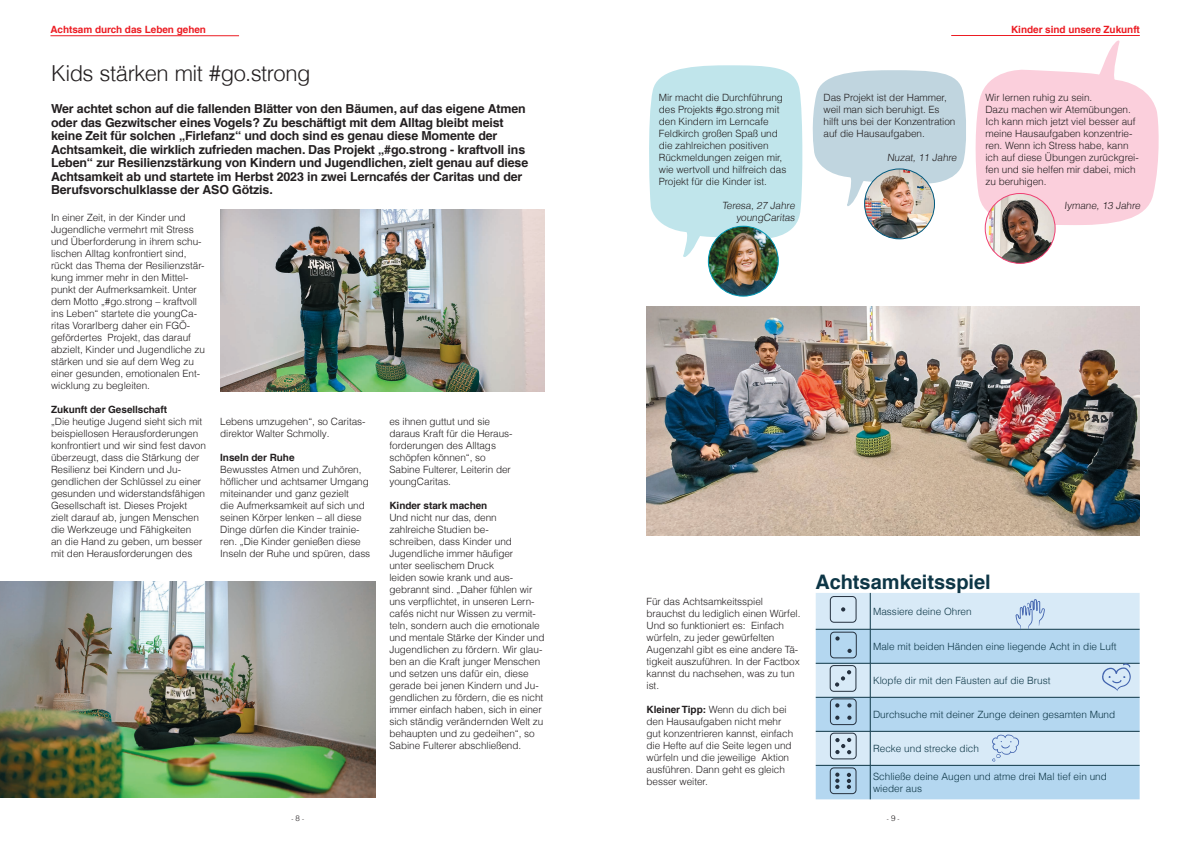
<style>
.page{position:relative;width:1191px;height:842px;background:#fff}
.page>*{position:absolute;margin:0;border:0;box-sizing:border-box;transform-origin:0 0}
.Überschrift{font:300 22px "Helveticafor Caritas";letter-spacing:-.02em;color:#231f20}
.t1{font:700 20px "Helveticafor Caritas";color:#0d3646}
.Zwischenüberschrift{font:700 12.4px/13.5px "Helveticafor Caritas";letter-spacing:-.01em;color:#231f20}
.Name_kursiv{font:300 10px/12px "Helveticafor Caritas";letter-spacing:-.005em;color:#231f20}
.Fließtext_light{font:300 10px/12px "Helveticafor Caritas";letter-spacing:-.005em;color:#231f20}
.t2{font:300 10px/12px "Helveticafor Caritas";color:#0d3646}
.Name_kursiv-2{font:700 10px "Helveticafor Caritas";letter-spacing:-.005em;color:#231f20}
.Fließtext_bold{font:700 10px "Helveticafor Caritas";letter-spacing:-.005em;color:#ec1c23}
.t3{font:300 6px "Helveticafor Caritas";color:#231f20}
.s1{font-weight:700}
.s2{font-size:8px}
</style>
<div class="page">
<hr style="left:50px;top:35px;width:189px;height:1px;background:#ec1c23">
<hr style="left:951px;top:35px;width:188px;height:1px;background:#ec1c23">
<img style="left:0;top:581px;width:375px;height:216px">
<svg style="left:649px;top:65px;width:154px;height:192px;background:#c7e8ed"></svg>
<svg style="left:812px;top:70px;width:154px;height:136px"></svg>
<svg style="left:975px;top:40px;width:184px;height:187px"></svg>
<img style="left:708px;top:226px;width:70px;height:70px;border-radius:35px">
<div style="left:708px;top:226px;width:70px;height:71px;border:1px solid #0098b3;border-radius:50%"></div>
<img style="left:864px;top:169px;width:70px;height:70px;border-radius:35px">
<div style="left:864px;top:168px;width:71px;height:71px;border:1px solid #00597e;border-radius:50%"></div>
<img style="left:985px;top:193px;width:70px;height:70px;border-radius:35px">
<div style="left:984px;top:193px;width:71px;height:71px;border:1px solid #ef4073;border-radius:50%"></div>
<img style="left:220px;top:209px;width:324px;height:182px">
<img style="left:646px;top:307px;width:493px;height:228px">
<div style="left:815px;top:593px;width:324px;height:36px;background:#d8eaf7"></div>
<svg style="left:815px;top:630px;width:324px;height:169px;background:#c0dcf0"></svg>
<hr style="left:870px;top:629px;width:1px;height:34px;background:#0d3646">
<hr style="left:815px;top:663px;width:55px;height:1px;background:#0d3646">
<hr style="left:870px;top:663px;width:269px;height:1px;background:#0d3646">
<hr style="left:870px;top:663px;width:1px;height:34px;background:#0d3646">
<hr style="left:815px;top:697px;width:55px;height:1px;background:#0d3646">
<hr style="left:870px;top:697px;width:269px;height:1px;background:#0d3646">
<hr style="left:870px;top:697px;width:1px;height:34px;background:#0d3646">
<hr style="left:815px;top:731px;width:55px;height:1px;background:#0d3646">
<hr style="left:870px;top:731px;width:269px;height:1px;background:#0d3646">
<hr style="left:870px;top:731px;width:1px;height:34px;background:#0d3646">
<hr style="left:815px;top:765px;width:55px;height:1px;background:#0d3646">
<hr style="left:870px;top:765px;width:269px;height:1px;background:#0d3646">
<hr style="left:870px;top:765px;width:1px;height:34px;background:#0d3646">
<hr style="left:870px;top:593px;width:1px;height:36px;background:#0d3646">
<hr style="left:815px;top:629px;width:55px;height:1px;background:#0d3646">
<hr style="left:870px;top:629px;width:269px;height:1px;background:#0d3646">
<svg style="left:1015px;top:599px;width:29px;height:31px"></svg>
<svg style="left:1101px;top:663px;width:29px;height:28px"></svg>
<svg style="left:992px;top:734px;width:27px;height:27px"></svg>
<div style="left:830px;top:596px;width:26px;height:27px;border:1px solid #25313f;border-radius:4px"></div>
<svg style="left:841px;top:607px;width:4px;height:4px"></svg>
<div style="left:830px;top:632px;width:26px;height:26px;border:1px solid #25313f;border-radius:4px"></div>
<svg style="left:835px;top:636px;width:4px;height:5px"></svg>
<svg style="left:847px;top:649px;width:4px;height:4px"></svg>
<div style="left:829px;top:665px;width:27px;height:27px;border:1px solid #25313f;border-radius:4px"></div>
<svg style="left:835px;top:670px;width:16px;height:17px"></svg>
<div style="left:830px;top:698px;width:26px;height:27px;border:1px solid #25313f;border-radius:4px"></div>
<svg style="left:835px;top:716px;width:4px;height:4px"></svg>
<svg style="left:835px;top:703px;width:4px;height:4px"></svg>
<svg style="left:847px;top:703px;width:4px;height:4px"></svg>
<svg style="left:847px;top:716px;width:4px;height:4px"></svg>
<div style="left:830px;top:733px;width:26px;height:26px;border:1px solid #25313f;border-radius:4px"></div>
<svg style="left:835px;top:738px;width:16px;height:16px"></svg>
<div style="left:829px;top:767px;width:27px;height:27px;border:1px solid #25313f;border-radius:4px"></div>
<svg style="left:835px;top:772px;width:4px;height:17px"></svg>
<svg style="left:847px;top:773px;width:4px;height:16px"></svg>
<p class="Fließtext_bold" style="left:50px;top:23px;width:157px">Achtsam durch das Leben gehen</p>
<p class="Überschrift" style="left:51px;top:60px;width:261px">Kids stärken mit #go.strong</p>
<p class="Zwischenüberschrift" style="left:51px;top:102px;width:479px">Wer achtet schon auf die fallenden Blätter von den Bäumen, auf das eigene Atmen oder das Gezwitscher eines Vogels? Zu beschäftigt mit dem Alltag bleibt meist keine Zeit für solchen „Firlefanz“ und doch sind es genau diese Momente der Achtsamkeit, die wirklich zufrieden machen. Das Projekt „#go.strong - kraftvoll ins Leben“ zur Resilienzstärkung von Kindern und Jugendlichen, zielt genau auf diese Achtsamkeit ab und startete im Herbst 2023 in zwei Lerncafés der Caritas und der Berufsvorschulklasse der ASO Götzis.</p>
<p class="Name_kursiv" style="left:51px;top:212px;width:155px">In einer Zeit, in der Kinder und<br>Jugendliche vermehrt mit Stress und Überforderung in ihrem schu&shy;lischen Alltag konfrontiert sind, rückt das Thema der Resilienzstär&shy;kung immer mehr in den Mittel&shy;punkt der Aufmerksamkeit. Unter dem Motto „#go.strong – kraftvoll ins Leben“ startete die youngCa&shy;ritas Vorarlberg daher ein FGÖ&shy;gefördertes Projekt, das darauf abzielt, Kinder und Jugendliche zu stärken und sie auf dem Weg zu einer gesunden, emotionalen Ent&shy;wicklung zu begleiten.</p>
<p class="Name_kursiv-2" style="left:51px;top:404px;width:117px">Zukunft der Gesellschaft</p>
<p class="Name_kursiv" style="left:51px;top:416px;width:156px">„Die heutige Jugend sieht sich mit beispiellosen Herausforderungen konfrontiert und wir sind fest davon überzeugt, dass die Stärkung der<br>Resilienz bei Kindern und Ju&shy;gendlichen der Schlüssel zu einer gesunden und widerstandsfähigen<br>Gesellschaft ist. Dieses Projekt zielt darauf ab, jungen Menschen die Werkzeuge und Fähigkeiten<br>an die Hand zu geben, um besser mit den Herausforderungen des</p>
<p class="Name_kursiv" style="left:220px;top:416px;width:147px">Lebens umzugehen“, so Caritas&shy;direktor Walter Schmolly.</p>
<p class="Name_kursiv" style="left:389px;top:416px;width:125px">es ihnen guttut und sie daraus Kraft für die Heraus&shy;forderungen des Alltags schöpfen können“, so<br>Sabine Fulterer, Leiterin der youngCaritas.</p>
<p class="Name_kursiv-2" style="left:389px;top:500px;width:99px">Kinder stark machen</p>
<p class="Name_kursiv" style="left:389px;top:512px;width:156px">Und nicht nur das, denn zahlreiche Studien be-<br>schreiben, dass Kinder und<br>Jugendliche immer häufiger<br>unter seelischem Druck<br>leiden sowie krank und aus&shy;gebrannt sind. „Daher fühlen wir uns verpflichtet, in unseren Lern&shy;cafés nicht nur Wissen zu vermit&shy;teln, sondern auch die emotionale und mentale Stärke der Kinder und<br>Jugendlichen zu fördern. Wir glau&shy;ben an die Kraft junger Menschen und setzen uns dafür ein, diese gerade bei jenen Kindern und Ju&shy;gendlichen zu fördern, die es nicht immer einfach haben, sich in einer sich ständig verändernden Welt zu behaupten und zu gedeihen“, so<br>Sabine Fulterer abschließend.</p>
<p class="Name_kursiv-2" style="left:220px;top:452px;width:76px">Inseln der Ruhe</p>
<p class="Name_kursiv" style="left:220px;top:464px;width:151px">Bewusstes Atmen und Zuhören, höflicher und achtsamer Umgang miteinander und ganz gezielt<br>die Aufmerksamkeit auf sich und seinen Körper lenken – all diese<br>Dinge dürfen die Kinder trainie&shy;ren. „Die Kinder genießen diese<br>Inseln der Ruhe und spüren, dass</p>
<p class="Name_kursiv" style="left:659px;top:92px;width:129px">Mir macht die Durchführung des Projekts #go.strong mit den Kindern im Lerncafe<br>Feldkirch großen Spaß und die zahlreichen positiven<br>Rückmeldungen zeigen mir, wie wertvoll und hilfreich das<br>Projekt für die Kinder ist.</p>
<p class="Name_kursiv" style="left:722px;top:200px;width:76px">Teresa, 27 Jahre</p>
<p class="Name_kursiv" style="left:736px;top:212px;width:62px">youngCaritas</p>
<p class="Name_kursiv" style="left:823px;top:92px;width:133px">Das Projekt ist der Hammer, weil man sich beruhigt. Es hilft uns bei der Konzentration auf die Hausaufgaben.</p>
<p class="Name_kursiv" style="left:887px;top:152px;width:73px">Nuzat, 11 Jahre</p>
<p class="Fließtext_bold" style="left:1011px;top:23px;width:130px">Kinder sind unsere Zukunft</p>
<p class="Name_kursiv" style="left:985px;top:92px;width:108px">Wir lernen ruhig zu sein.</p>
<p class="Name_kursiv" style="left:985px;top:104px;width:155px">Dazu machen wir Atemübungen.<br>Ich kann mich jetzt viel besser auf meine Hausaufgaben konzentrie&shy;ren. Wenn ich Stress habe, kann ich auf diese Übungen zurückgrei&shy;fen und sie helfen mir dabei, mich zu beruhigen.</p>
<p class="Name_kursiv" style="left:1064px;top:200px;width:79px">Iymane, 13 Jahre</p>
<p class="Fließtext_light" style="left:646px;top:596px;width:155px">Für das Achtsamkeitsspiel brauchst du lediglich einen Würfel.<br>Und so funktioniert es: Einfach würfeln, zu jeder gewürfelten<br>Augenzahl gibt es eine andere Tä&shy;tigkeit auszuführen. In der Factbox kannst du nachsehen, was zu tun ist.</p>
<p class="Fließtext_light" style="left:646px;top:704px;width:148px"><span class="s1">Kleiner Tipp:</span> Wenn du dich bei den Hausaufgaben nicht mehr gut konzentrieren kannst, einfach die Hefte auf die Seite legen und würfeln und die jeweilige Aktion ausführen. Dann geht es gleich besser weiter.</p>
<p class="t1" style="left:815px;top:570px;width:177px">Achtsamkeitsspiel</p>
<p class="t2" style="left:873px;top:605px;width:100px">Massiere deine Ohren</p>
<p class="t2" style="left:873px;top:640px;width:245px">Male mit beiden Händen eine liegende Acht in die Luft</p>
<p class="t2" style="left:873px;top:674px;width:179px">Klopfe dir mit den Fäusten auf die Brust</p>
<p class="t2" style="left:873px;top:708px;width:244px">Durchsuche mit deiner Zunge deinen gesamten Mund</p>
<p class="t2" style="left:873px;top:742px;width:107px">Recke und strecke dich</p>
<p class="t2" style="left:873px;top:770px;width:235px">Schließe deine Augen und atme drei Mal tief ein und wieder aus</p>
<p class="t3" style="left:291px;top:815px;width:14px">- <span class="s2">8</span> -</p>
<p class="t3" style="left:887px;top:815px;width:14px">- <span class="s2">9</span> -</p>
</div>
